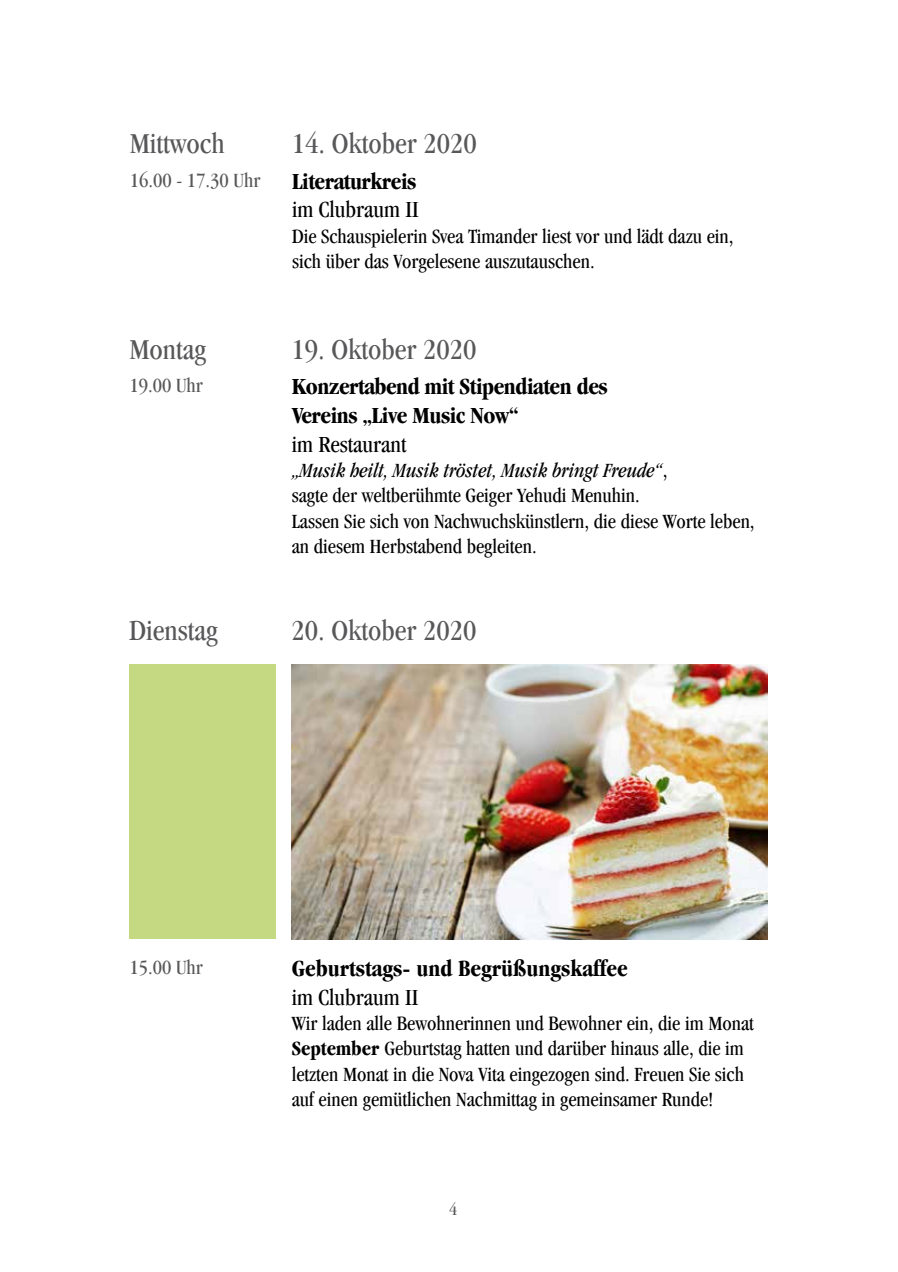
<style>
.page{position:relative;width:898px;height:1272px;background:#fff}
.page>*{position:absolute;margin:0;border:0;box-sizing:border-box;transform-origin:0 0}
.t1{font:condensed 30px "Garamond";color:#58585a}
.t2{font:700 condensed 24px/28.8px "Garamond";letter-spacing:-.02em;color:#000}
.t3{font:condensed 24px "Garamond";color:#000}
.t4{font:700 condensed 24px "Garamond";color:#000}
.t5{font:condensed 21px/25.2px "Garamond";color:#000}
.t6{font:condensed 21px "Garamond";color:#58585a}
.t7{font:condensed 18px "Garamond";color:#58585a}
.s1{font-style:italic}
.s2{font-weight:700}
</style>
<div class="page">
<div style="left:130px;top:664px;width:146px;height:275px;background:#c5d882"></div>
<img style="left:291px;top:664px;width:476px;height:275px">
<h1 class="t1" style="left:130px;top:127px;width:96px">Mittwoch</h1>
<h1 class="t1" style="left:292px;top:127px;width:186px">14. Oktober 2020</h1>
<p class="t6" style="left:130px;top:168px;width:132px">16.00 - 17.30 Uhr</p>
<p class="t2" style="left:292px;top:166px;width:126px">Literaturkreis</p>
<p class="t3" style="left:292px;top:196px;width:128px">im Clubraum II</p>
<p class="t5" style="left:292px;top:223px;width:443px">Die Schauspielerin Svea Timander liest vor und lädt dazu ein, sich über das Vorgelesene auszutauschen.</p>
<h1 class="t1" style="left:129px;top:332px;width:78px">Montag</h1>
<h1 class="t1" style="left:291px;top:332px;width:186px">19. Oktober 2020</h1>
<p class="t6" style="left:129px;top:374px;width:75px">19.00 Uhr</p>
<p class="t2" style="left:291px;top:372px;width:317px">Konzertabend mit Stipendiaten des<br>Vereins „Live Music Now“</p>
<p class="t3" style="left:291px;top:431px;width:116px">im Restaurant</p>
<p class="t5" style="left:291px;top:457px;width:464px"><span class="s1">„Musik heilt, Musik tröstet, Musik bringt Freude“</span>,<br>sagte der weltberühmte Geiger Yehudi Menuhin.<br>Lassen Sie sich von Nachwuchskünstlern, die diese Worte leben, an diesem Herbstabend begleiten.</p>
<h1 class="t1" style="left:129px;top:613px;width:90px">Dienstag</h1>
<h1 class="t1" style="left:291px;top:613px;width:186px">20. Oktober 2020</h1>
<p class="t6" style="left:129px;top:955px;width:75px">15.00 Uhr</p>
<p class="t4" style="left:291px;top:954px;width:337px">Geburtstags- und Begrüßungskaffee</p>
<p class="t3" style="left:291px;top:983px;width:128px">im Clubraum II</p>
<p class="t5" style="left:291px;top:1010px;width:463px">Wir laden alle Bewohnerinnen und Bewohner ein, die im Monat <span class="s2">September</span> Geburtstag hatten und darüber hinaus alle, die im letzten Monat in die Nova Vita eingezogen sind. Freuen Sie sich auf einen gemütlichen Nachmittag in gemeinsamer Runde!</p>
<p class="t7" style="left:449px;top:1198px;width:9px">4</p>
</div>
